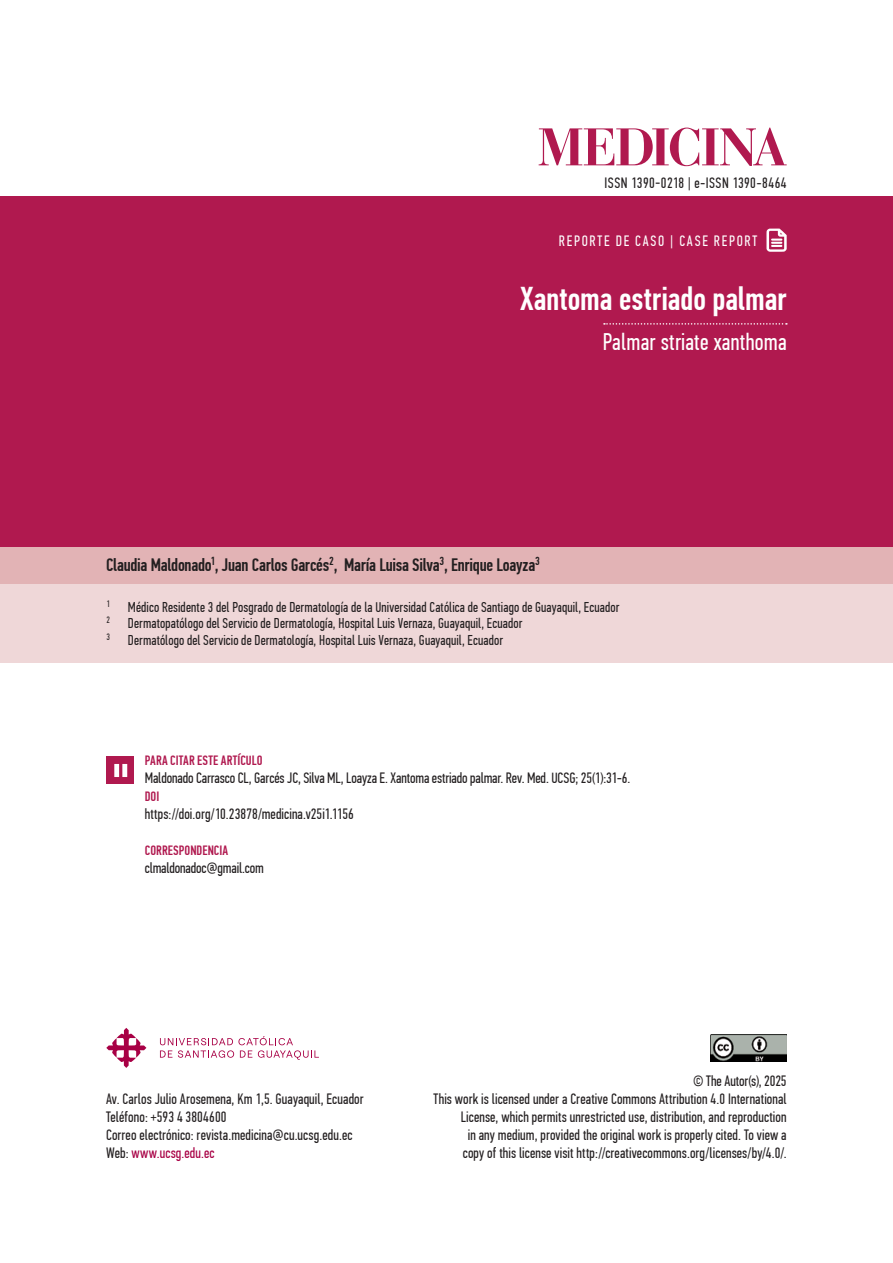
<style>
.page{position:relative;width:893px;height:1263px;background:#fff}
.page>*{position:absolute;margin:0;border:0;box-sizing:border-box;transform-origin:0 0}
.Título{font:500 33px "PF Din Text Comp Pro";color:#fff}
.Título_en_inglés{font:24px "PF Din Text Comp Pro";letter-spacing:.01em;color:#fff}
.Nombre_autor{font:500 18px "PF Din Text Comp Pro";letter-spacing:-.015em;color:#231f20}
.Nombre_autor-2{font:15px/18px "PF Din Text Comp Pro";letter-spacing:.005em;color:#231f20;text-align:right}
.Revista_Número{font:15px "PF Din Text Comp Pro";letter-spacing:.03em;color:#231f20}
.Crédito_Autor{font:15px "PF Din Text Comp Pro";letter-spacing:.12em;color:#fff}
.Nombre_autor-3{font:15px "PF Din Text Comp Pro";letter-spacing:.005em;color:#a80045}
.Datos_Autores{font:14.25px "PF Din Text Comp Pro";letter-spacing:.005em;color:#231f20}
.Nombre_autor-4{font:500 13.5px "PF Din Text Comp Pro";letter-spacing:.01em;color:#b0194f}
.s1{color:#231f20}
</style>
<div class="page">
<div style="left:0;top:197px;width:893px;height:351px;background:#b0194f"></div>
<div style="left:0;top:548px;width:893px;height:36px;background:#e2b3b5"></div>
<svg style="left:539px;top:128px;width:248px;height:38px"></svg>
<svg style="left:604px;top:323px;width:183px;height:2px"></svg>
<div style="left:106px;top:756px;width:28px;height:28px;background:#b0194f"></div>
<svg style="left:114px;top:764px;width:13px;height:13px"></svg>
<svg style="left:106px;top:1028px;width:40px;height:40px"></svg>
<svg style="left:160px;top:1036px;width:159px;height:24px"></svg>
<div style="left:0;top:584px;width:893px;height:78px;background:#efd7d8"></div>
<img style="left:710px;top:1034px;width:77px;height:27px">
<svg style="left:766px;top:229px;width:21px;height:23px"></svg>
<p class="Revista_Número" style="left:605px;top:174px;width:184px">ISSN 1390-0218 | e-ISSN 1390-8464</p>
<p class="Crédito_Autor" style="left:559px;top:232px;width:200px">REPORTE DE CASO | CASE REPORT</p>
<p class="Título" style="left:520px;top:280px;width:268px">Xantoma estriado palmar</p>
<p class="Título_en_inglés" style="left:603px;top:328px;width:185px">Palmar striate xanthoma</p>
<p class="Nombre_autor" style="left:106px;top:555px;width:435px">Claudia Maldonado<sup>1</sup>, Juan Carlos Garcés<sup>2</sup>, María Luisa Silva<sup>3</sup>, Enrique Loayza<sup>3</sup></p>
<p class="Datos_Autores" style="left:107px;top:598px;width:514px"><sup>1</sup> Médico Residente 3 del Posgrado de Dermatología de la Universidad Católica de Santiago de Guayaquil, Ecuador</p>
<p class="Datos_Autores" style="left:107px;top:615px;width:417px"><sup>2</sup> Dermatopatólogo del Servicio de Dermatología, Hospital Luis Vernaza, Guayaquil, Ecuador</p>
<p class="Datos_Autores" style="left:107px;top:631px;width:398px"><sup>3</sup> Dermatólogo del Servicio de Dermatología, Hospital Luis Vernaza, Guayaquil, Ecuador</p>
<p class="Nombre_autor-4" style="left:145px;top:753px;width:119px">PARA CITAR ESTE ARTÍCULO</p>
<p class="Nombre_autor-2" style="left:145px;top:769px;width:487px">Maldonado Carrasco CL, Garcés JC, Silva ML, Loayza E. Xantoma estriado palmar. Rev. Med. UCSG; 25(1):31-6.</p>
<p class="Nombre_autor-4" style="left:145px;top:789px;width:16px">DOI</p>
<p class="Nombre_autor-2" style="left:145px;top:805px;width:211px">https://doi.org/10.23878/medicina.v25i1.1156</p>
<p class="Nombre_autor-4" style="left:145px;top:843px;width:85px">CORRESPONDENCIA</p>
<p class="Nombre_autor-2" style="left:145px;top:859px;width:121px">clmaldonadoc@gmail.com</p>
<p class="Nombre_autor-2" style="left:693px;top:1072px;width:95px">© The Autor(s), 2025</p>
<p class="Nombre_autor-2" style="left:106px;top:1090px;width:259px">Av. Carlos Julio Arosemena, Km 1,5. Guayaquil, Ecuador</p>
<p class="Nombre_autor-2" style="left:106px;top:1108px;width:122px">Teléfono: +593 4 3804600</p>
<p class="Nombre_autor-2" style="left:106px;top:1126px;width:248px">Correo electrónico: revista.medicina@cu.ucsg.edu.ec</p>
<p class="Nombre_autor-3" style="left:106px;top:1144px;width:110px"><span class="s1">Web:</span> www.ucsg.edu.ec</p>
<p class="Nombre_autor-2" style="left:434px;top:1090px;width:355px">This work is licensed under a Creative Commons Attribution 4.0 International<br>License, which permits unrestricted use, distribution, and reproduction</p>
<p class="Nombre_autor-2" style="left:468px;top:1126px;width:320px">in any medium, provided the original work is properly cited. To view a</p>
<p class="Nombre_autor-2" style="left:463px;top:1144px;width:325px">copy of this license visit http://creativecommons.org/licenses/by/4.0/.</p>
</div>
